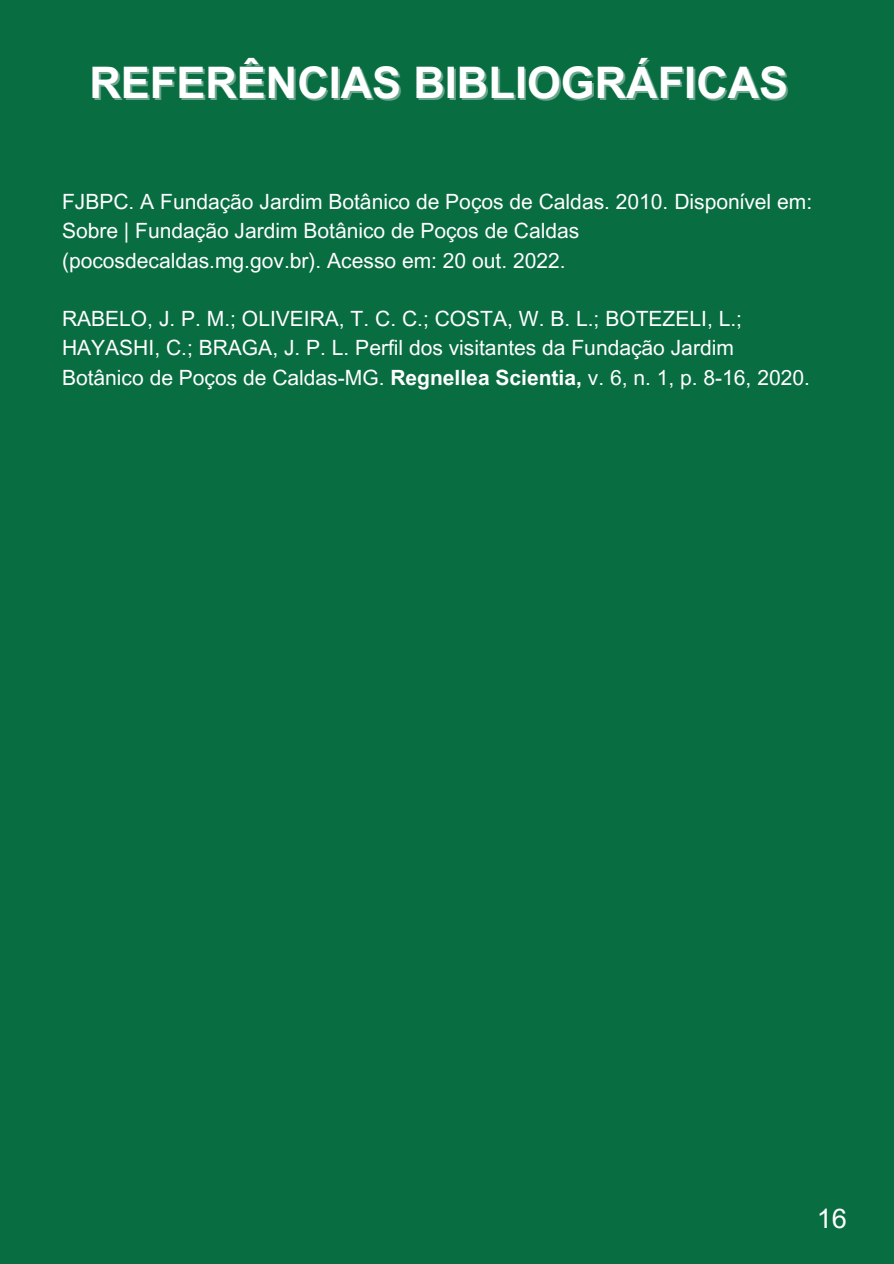
<style>
.page{position:relative;width:894px;height:1264px;background:#fff}
.page>*{position:absolute;margin:0;border:0;box-sizing:border-box;transform-origin:0 0}
.t1{font:700 43.5px "Arial MT Pro";color:#fff}
.t2{font:27px "Arial MT Pro";color:#fff}
.t3{font:21px/29.2px "Arial MT Pro";color:#fff}
.s1{font-weight:700}
</style>
<div class="page">
<div style="left:0;top:0;width:893px;height:1263px;background:#096d42"></div>
<h1 class="t1" style="left:89px;top:67px;width:700px">REFERÊNCIAS BIBLIOGRÁFICAS</h1>
<p class="t3" style="left:62px;top:190px;width:751px">FJBPC. A Fundação Jardim Botânico de Poços de Caldas. 2010. Disponível em:<br>Sobre | Fundação Jardim Botânico de Poços de Caldas (pocosdecaldas.mg.gov.br). Acesso em: 20 out. 2022.</p>
<p class="t3" style="left:62px;top:307px;width:749px">RABELO, J. P. M.; OLIVEIRA, T. C. C.; COSTA, W. B. L.; BOTEZELI, L.;<br>HAYASHI, C.; BRAGA, J. P. L. Perfil dos visitantes da Fundação Jardim<br>Botânico de Poços de Caldas-MG. <span class="s1">Regnellea Scientia,</span> v. 6, n. 1, p. 8-16, 2020.</p>
<p class="t2" style="left:816px;top:1208px;width:32px">16</p>
</div>
